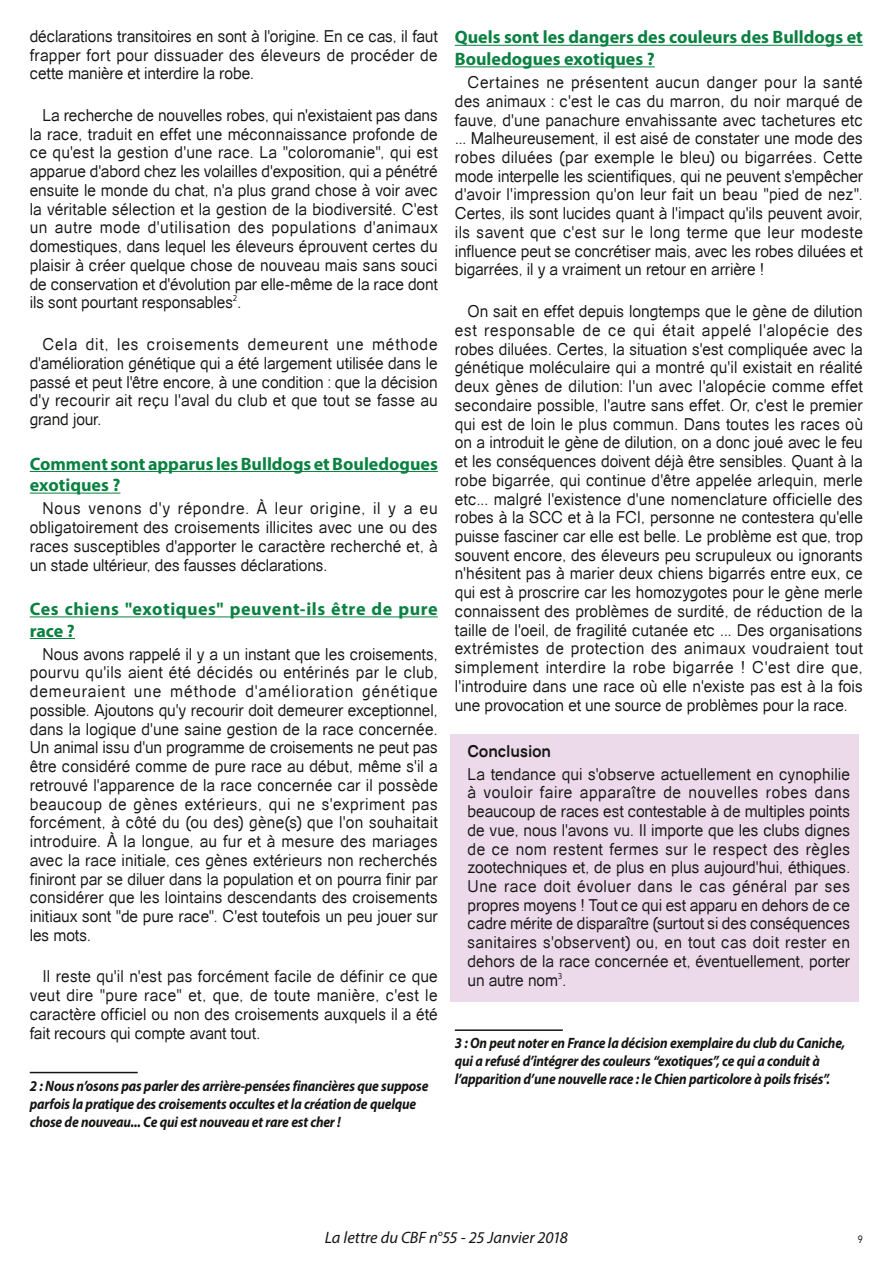
<style>
.page{position:relative;width:893px;height:1263px;background:#fff}
.page>*{position:absolute;margin:0;border:0;box-sizing:border-box;transform-origin:0 0}
.t1{font:700 18px/21.6px "Myriad Pro";color:#098140}
.t2{font:700 18px/21.6px "Myriad Pro";letter-spacing:.03em;color:#098140}
.t3{font:16.5px/18.8px "Catriel";letter-spacing:-.01em;color:#151614;text-align:justify;scale:.95 1}
.t4{font:italic 16.5px "Myriad Pro";letter-spacing:-.005em;color:#151614}
.t5{font:700 16.5px "Catriel";letter-spacing:-.015em;color:#151614;scale:.95 1}
.t6{font:italic 700 15px/18px "Myriad Pro";letter-spacing:-.015em;color:#151614;scale:.9 1}
.t7{font:10.5px "Bawdy";color:#151614;scale:.9 1}
</style>
<div class="page">
<div style="left:451px;top:734px;width:408px;height:267px;background:#ecd9ea"></div>
<hr style="left:30px;top:471px;width:408px;height:1px;background:#098140">
<hr style="left:30px;top:493px;width:90px;height:1px;background:#098140">
<hr style="left:30px;top:616px;width:408px;height:1px;background:#098140">
<hr style="left:30px;top:638px;width:45px;height:1px;background:#098140">
<hr style="left:30px;top:1072px;width:108px;height:1px;background:#151614">
<hr style="left:455px;top:45px;width:408px;height:1px;background:#098140">
<hr style="left:455px;top:66px;width:200px;height:1px;background:#098140">
<hr style="left:455px;top:1029px;width:108px;height:2px;background:#151614">
<p class="t3" style="left:30px;top:27px;width:431px">déclarations transitoires en sont à l'origine. En ce cas, il faut frapper fort pour dissuader des éleveurs de procéder de cette manière et interdire la robe.</p>
<p class="t3" style="left:30px;top:106px;width:431px;text-indent:13px">La recherche de nouvelles robes, qui n'existaient pas dans la race, traduit en effet une méconnaissance profonde de ce qu'est la gestion d'une race. La "coloromanie", qui est apparue d'abord chez les volailles d'exposition, qui a pénétré ensuite le monde du chat, n'a plus grand chose à voir avec la véritable sélection et la gestion de la biodiversité. C'est un autre mode d'utilisation des populations d'animaux domestiques, dans lequel les éleveurs éprouvent certes du plaisir à créer quelque chose de nouveau mais sans souci de conservation et d'évolution par elle-même de la race dont ils sont pourtant responsables<sup>2</sup>.</p>
<p class="t3" style="left:30px;top:335px;width:431px;text-indent:13px">Cela dit, les croisements demeurent une méthode d'amélioration génétique qui a été largement utilisée dans le passé et peut l'être encore, à une condition : que la décision d'y recourir ait reçu l'aval du club et que tout se fasse au grand jour.</p>
<p class="t1" style="left:30px;top:454px;width:410px">Comment sont apparus les Bulldogs et Bouledogues exotiques ?</p>
<p class="t3" style="left:30px;top:499px;width:431px;text-indent:13px">Nous venons d'y répondre. À leur origine, il y a eu obligatoirement des croisements illicites avec une ou des races susceptibles d'apporter le caractère recherché et, à un stade ultérieur, des fausses déclarations.</p>
<p class="t2" style="left:30px;top:599px;width:409px">Ces chiens "exotiques" peuvent-ils être de pure race ?</p>
<p class="t3" style="left:30px;top:645px;width:431px;text-indent:13px">Nous avons rappelé il y a un instant que les croisements, pourvu qu'ils aient été décidés ou entérinés par le club, demeuraient une méthode d'amélioration génétique possible. Ajoutons qu'y recourir doit demeurer exceptionnel, dans la logique d'une saine gestion de la race concernée.<br>Un animal issu d'un programme de croisements ne peut pas être considéré comme de pure race au début, même s'il a retrouvé l'apparence de la race concernée car il possède beaucoup de gènes extérieurs, qui ne s'expriment pas forcément, à côté du (ou des) gène(s) que l'on souhaitait introduire. À la longue, au fur et à mesure des mariages avec la race initiale, ces gènes extérieurs non recherchés finiront par se diluer dans la population et on pourra finir par considérer que les lointains descendants des croisements initiaux sont "de pure race". C'est toutefois un peu jouer sur les mots.</p>
<p class="t3" style="left:30px;top:967px;width:431px;text-indent:13px">Il reste qu'il n'est pas forcément facile de définir ce que veut dire "pure race" et, que, de toute manière, c'est le caractère officiel ou non des croisements auxquels il a été fait recours qui compte avant tout.</p>
<p class="t6" style="left:30px;top:1078px;width:444px">2 : Nous n’osons pas parler des arrière-pensées financières que suppose parfois la pratique des croisements occultes et la création de quelque chose de nouveau... Ce qui est nouveau et rare est cher !</p>
<p class="t1" style="left:455px;top:28px;width:409px">Quels sont les dangers des couleurs des Bulldogs et<br>Bouledogues exotiques ?</p>
<p class="t3" style="left:455px;top:73px;width:431px;text-indent:13px">Certaines ne présentent aucun danger pour la santé des animaux : c'est le cas du marron, du noir marqué de fauve, d'une panachure envahissante avec tachetures etc ... Malheureusement, il est aisé de constater une mode des robes diluées (par exemple le bleu) ou bigarrées. Cette mode interpelle les scientifiques, qui ne peuvent s'empêcher d'avoir l'impression qu'on leur fait un beau "pied de nez".<br>Certes, ils sont lucides quant à l'impact qu'ils peuvent avoir, ils savent que c'est sur le long terme que leur modeste influence peut se concrétiser mais, avec les robes diluées et bigarrées, il y a vraiment un retour en arrière !</p>
<p class="t3" style="left:455px;top:302px;width:431px;text-indent:13px">On sait en effet depuis longtemps que le gène de dilution est responsable de ce qui était appelé l'alopécie des robes diluées. Certes, la situation s'est compliquée avec la génétique moléculaire qui a montré qu'il existait en réalité deux gènes de dilution: l'un avec l'alopécie comme effet secondaire possible, l'autre sans effet. Or, c'est le premier qui est de loin le plus commun. Dans toutes les races où on a introduit le gène de dilution, on a donc joué avec le feu et les conséquences doivent déjà être sensibles. Quant à la robe bigarrée, qui continue d'être appelée arlequin, merle etc... malgré l'existence d'une nomenclature officielle des robes à la SCC et à la FCI, personne ne contestera qu'elle puisse fasciner car elle est belle. Le problème est que, trop souvent encore, des éleveurs peu scrupuleux ou ignorants n'hésitent pas à marier deux chiens bigarrés entre eux, ce qui est à proscrire car les homozygotes pour le gène merle connaissent des problèmes de surdité, de réduction de la taille de l'oeil, de fragilité cutanée etc ... Des organisations extrémistes de protection des animaux voudraient tout simplement interdire la robe bigarrée ! C'est dire que, l'introduire dans une race où elle n'existe pas est à la fois une provocation et une source de problèmes pour la race.</p>
<p class="t5" style="left:468px;top:742px;width:89px">Conclusion</p>
<p class="t3" style="left:468px;top:765px;width:404px">La tendance qui s'observe actuellement en cynophilie à vouloir faire apparaître de nouvelles robes dans beaucoup de races est contestable à de multiples points de vue, nous l'avons vu. Il importe que les clubs dignes de ce nom restent fermes sur le respect des règles zootechniques et, de plus en plus aujourd'hui, éthiques.<br>Une race doit évoluer dans le cas général par ses propres moyens ! Tout ce qui est apparu en dehors de ce cadre mérite de disparaître (surtout si des conséquences sanitaires s'observent) ou, en tout cas doit rester en dehors de la race concernée et, éventuellement, porter un autre nom<sup>3</sup>.</p>
<p class="t6" style="left:455px;top:1035px;width:435px">3 : On peut noter en France la décision exemplaire du club du Caniche, qui a refusé d’intégrer des couleurs “exotiques”, ce qui a conduit à l’apparition d’une nouvelle race : le Chien particolore à poils frisés”.</p>
<p class="t4" style="left:325px;top:1228px;width:245px">La lettre du CBF n°55 - 25 Janvier 2018</p>
<p class="t7" style="left:858px;top:1234px;width:7px">9</p>
</div>
